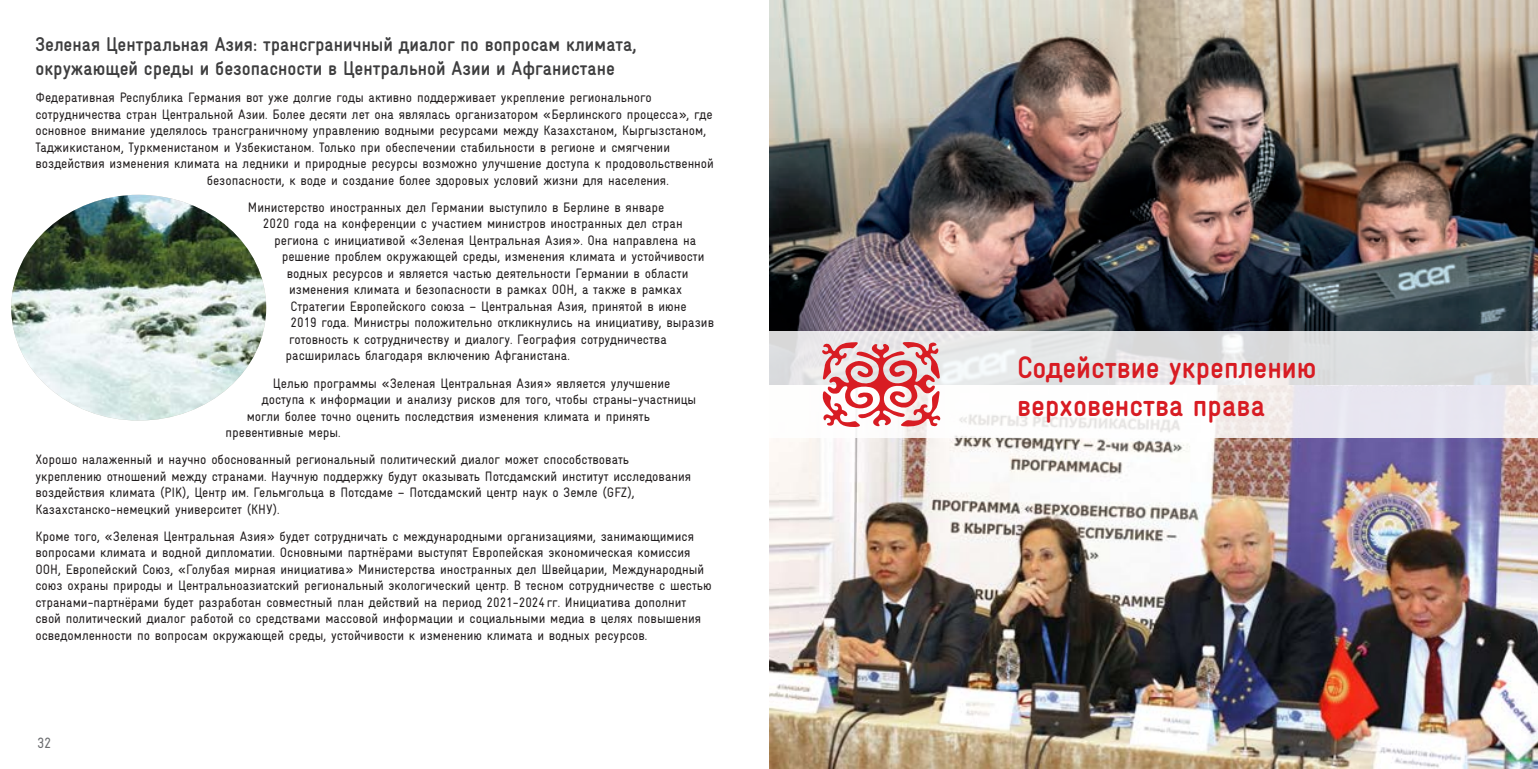
<style>
.page{position:relative;width:1538px;height:769px;background:#fff}
.page>*{position:absolute;margin:0;border:0;box-sizing:border-box;transform-origin:0 0}
.Chapter_title_red_25{font:700 condensed 31.25px/37.5px "GIZ Gravur Pro CA";color:#d81c23}
.SubHeader_grey_16pt{font:700 condensed 20px/24px "GIZ Gravur Pro CA";color:#3e3e3f}
.t1{font:condensed 15px "GIZ Gravur Pro CA";color:#6c6d70}
.Main_TEXT{font:condensed 13.75px/16.5px "GIZ Gravur Pro CA";color:#231f20}
</style>
<div class="page">
<img style="left:11px;top:195px;width:255px;height:226px">
<img style="left:770px;top:0;width:768px;height:769px">
<svg style="left:769px;top:331px;width:769px;height:107px"></svg>
<svg style="left:820px;top:341px;width:121px;height:86px"></svg>
<p class="SubHeader_grey_16pt" style="left:35px;top:32px;width:603px">Зеленая Центральная Азия: трансграничный диалог по вопросам климата, окружающей среды и безопасности в Центральной Азии и Афганистане</p>
<p class="Main_TEXT" style="left:35px;top:89px;width:618px">Федеративная Республика Германия вот уже долгие годы активно поддерживает укрепление регионального</p>
<p class="Main_TEXT" style="left:35px;top:106px;width:679px">сотрудничества стран Центральной Азии. Более десяти лет она являлась организатором «Берлинского процесса», где</p>
<p class="Main_TEXT" style="left:35px;top:122px;width:672px">основное внимание уделялось трансграничному управлению водными ресурсами между Казахстаном, Кыргызстаном,</p>
<p class="Main_TEXT" style="left:35px;top:139px;width:636px">Таджикистаном, Туркменистаном и Узбекистаном. Только при обеспечении стабильности в регионе и смягчении</p>
<p class="Main_TEXT" style="left:35px;top:155px;width:680px">воздействия изменения климата на ледники и природные ресурсы возможно улучшение доступа к продовольственной</p>
<p class="Main_TEXT" style="left:207px;top:172px;width:463px">безопасности, к воде и создание более здоровых условий жизни для населения.</p>
<p class="Main_TEXT" style="left:248px;top:199px;width:418px">Министерство иностранных дел Германии выступило в Берлине в январе</p>
<p class="Main_TEXT" style="left:263px;top:215px;width:421px">2020 года на конференции с участием министров иностранных дел стран</p>
<p class="Main_TEXT" style="left:274px;top:232px;width:424px">региона с инициативой «Зеленая Центральная Азия». Она направлена на</p>
<p class="Main_TEXT" style="left:282px;top:248px;width:424px">решение проблем окружающей среды, изменения климата и устойчивости</p>
<p class="Main_TEXT" style="left:287px;top:265px;width:403px">водных ресурсов и является частью деятельности Германии в области</p>
<p class="Main_TEXT" style="left:289px;top:281px;width:394px">изменения климата и безопасности в рамках ООН, а также в рамках</p>
<p class="Main_TEXT" style="left:290px;top:298px;width:398px">Стратегии Европейского союза – Центральная Азия, принятой в июне</p>
<p class="Main_TEXT" style="left:290px;top:314px;width:425px">2019 года. Министры положительно откликнулись на инициативу, выразив</p>
<p class="Main_TEXT" style="left:289px;top:331px;width:379px">готовность к сотрудничеству и диалогу. География сотрудничества</p>
<p class="Main_TEXT" style="left:285px;top:347px;width:286px">расширилась благодаря включению Афганистана.</p>
<p class="Main_TEXT" style="left:273px;top:375px;width:399px">Целью программы «Зеленая Центральная Азия» является улучшение</p>
<p class="Main_TEXT" style="left:262px;top:391px;width:436px">доступа к информации и анализу рисков для того, чтобы страны‑участницы</p>
<p class="Main_TEXT" style="left:247px;top:408px;width:405px">могли более точно оценить последствия изменения климата и принять</p>
<p class="Main_TEXT" style="left:225px;top:424px;width:117px">превентивные меры.</p>
<p class="Main_TEXT" style="left:35px;top:451px;width:657px">Хорошо налаженный и научно обоснованный региональный политический диалог может способствовать укреплению отношений между странами. Научную поддержку будут оказывать Потсдамский институт исследования воздействия климата (PIK), Центр им. Гельмгольца в Потсдаме – Потсдамский центр наук о Земле (GFZ), Казахстанско‑немецкий университет (КНУ).</p>
<p class="Main_TEXT" style="left:35px;top:528px;width:678px">Кроме того, «Зеленая Центральная Азия» будет сотрудничать с международными организациями, занимающимися вопросами климата и водной дипломатии. Основными партнёрами выступят Европейская экономическая комиссия ООН, Европейский Союз, «Голубая мирная инициатива» Министерства иностранных дел Швейцарии, Международный союз охраны природы и Центральноазиатский региональный экологический центр. В тесном сотрудничестве с шестью странами‑партнёрами будет разработан совместный план действий на период 2021‑2024 гг. Инициатива дополнит свой политический диалог работой со средствами массовой информации и социальными медиа в целях повышения осведомленности по вопросам окружающей среды, устойчивости к изменению климата и водных ресурсов.</p>
<p class="t1" style="left:37px;top:734px;width:16px">32</p>
<p class="Chapter_title_red_25" style="left:1017px;top:349px;width:301px">Содействие укреплению верховенства права</p>
</div>
